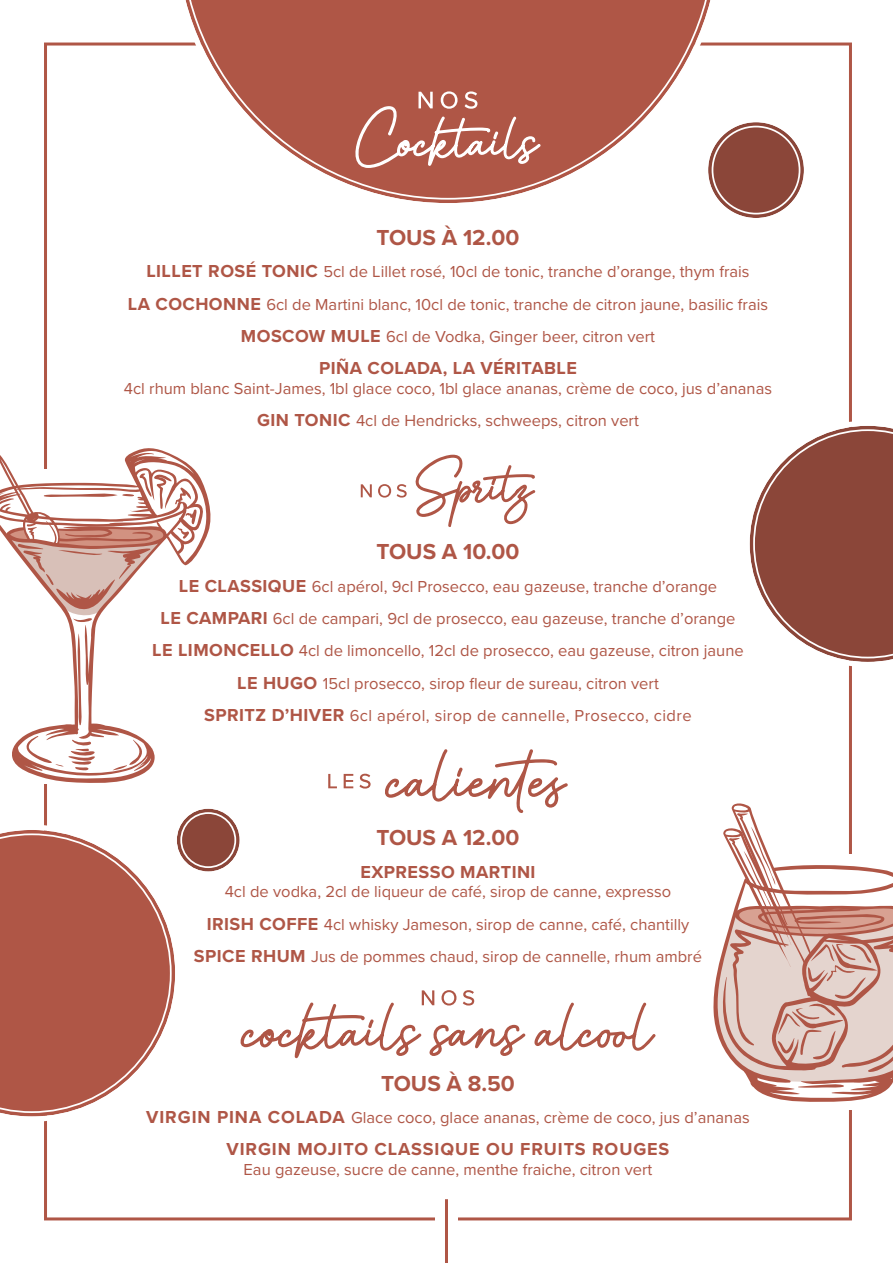
<style>
.page{position:relative;width:893px;height:1263px;background:#fff}
.page>*{position:absolute;margin:0;border:0;box-sizing:border-box;transform-origin:0 0}
.t1{font:700 22.5px "Proxima Nova";color:#af5646}
.t2{font:700 18px "Proxima Nova";letter-spacing:.025em;color:#af5646}
.t3{font:700 18px "Proxima Nova";letter-spacing:.05em;color:#af5646}
.t4{font:16.5px/32.2px "Proxima Nova";color:#af5646;text-align:center}
.s1{font-weight:700;font-size:18px}
</style>
<div class="page">
<svg style="left:361px;top:484px;width:46px;height:14px"></svg>
<svg style="left:415px;top:454px;width:121px;height:73px"></svg>
<svg style="left:385px;top:749px;width:183px;height:64px"></svg>
<svg style="left:328px;top:774px;width:43px;height:14px"></svg>
<svg style="left:240px;top:990px;width:416px;height:69px"></svg>
<hr style="left:445px;top:1199px;width:3px;height:64px;background:#af5646">
<svg style="left:0;top:445px;width:211px;height:338px"></svg>
<svg style="left:178px;top:509px;width:19px;height:30px"></svg>
<svg style="left:44px;top:472px;width:128px;height:37px"></svg>
<svg style="left:749px;top:420px;width:144px;height:247px"></svg>
<svg style="left:2px;top:825px;width:178px;height:297px"></svg>
<svg style="left:0;top:833px;width:172px;height:280px"></svg>
<div style="left:177px;top:809px;width:63px;height:62px;background:#8b4639;border-radius:50%"></div>
<div style="left:172px;top:803px;width:73px;height:74px;border:5px solid #fff;border-radius:50%"></div>
<div style="left:180px;top:812px;width:56px;height:56px;border:2px solid #fff;border-radius:50%"></div>
<svg style="left:180px;top:0;width:536px;height:200px"></svg>
<svg style="left:341px;top:91px;width:201px;height:78px;background:#ba6f61"></svg>
<div style="left:708px;top:122px;width:96px;height:96px;background:#8b4639;border-radius:50%"></div>
<div style="left:703px;top:117px;width:106px;height:106px;border:5px solid #fff;border-radius:50%"></div>
<div style="left:712px;top:126px;width:88px;height:88px;border:2px solid #fff;border-radius:50%"></div>
<svg style="left:713px;top:803px;width:180px;height:299px"></svg>
<h1 class="t1" style="left:376px;top:221px;width:144px">TOUS À 12.00</h1>
<p class="t4" style="left:128px;top:255px;width:642px"><span class="s1">LILLET ROSÉ TONIC</span> 5cl de Lillet rosé, 10cl de tonic, tranche d’orange, thym frais<br><span class="s1">LA COCHONNE</span> 6cl de Martini blanc, 10cl de tonic, tranche de citron jaune, basilic frais<br><span class="s1">MOSCOW MULE</span> 6cl de Vodka, Ginger beer, citron vert</p>
<p class="t2" style="left:319px;top:355px;width:259px">PIÑA COLADA, LA VÉRITABLE</p>
<p class="t4" style="left:124px;top:372px;width:650px">4cl rhum blanc Saint-James, 1bl glace coco, 1bl glace ananas, crème de coco, jus d’ananas<br><span class="s1">GIN TONIC</span> 4cl de Hendricks, schweeps, citron vert</p>
<h1 class="t1" style="left:376px;top:535px;width:144px">TOUS A 10.00</h1>
<p class="t4" style="left:152px;top:569px;width:593px"><span class="s1">LE CLASSIQUE</span> 6cl apérol, 9cl Prosecco, eau gazeuse, tranche d’orange<br><span class="s1">LE CAMPARI</span> 6cl de campari, 9cl de prosecco, eau gazeuse, tranche d’orange <span class="s1">LE LIMONCELLO</span> 4cl de limoncello, 12cl de prosecco, eau gazeuse, citron jaune <span class="s1">LE HUGO</span> 15cl prosecco, sirop fleur de sureau, citron vert<br><span class="s1">SPRITZ D’HIVER</span> 6cl apérol, sirop de cannelle, Prosecco, cidre</p>
<h1 class="t1" style="left:376px;top:821px;width:144px">TOUS A 12.00</h1>
<p class="t2" style="left:360px;top:858px;width:177px">EXPRESSO MARTINI</p>
<p class="t4" style="left:194px;top:875px;width:510px">4cl de vodka, 2cl de liqueur de café, sirop de canne, expresso<br><span class="s1">IRISH COFFE</span> 4cl whisky Jameson, sirop de canne, café, chantilly<br><span class="s1">SPICE RHUM</span> Jus de pommes chaud, sirop de cannelle, rhum ambré</p>
<h1 class="t1" style="left:381px;top:1066px;width:135px">TOUS À 8.50</h1>
<p class="t4" style="left:146px;top:1100px;width:605px"><span class="s1">VIRGIN PINA COLADA</span> Glace coco, glace ananas, crème de coco, jus d’ananas</p>
<p class="t3" style="left:227px;top:1136px;width:444px">VIRGIN MOJITO CLASSIQUE OU FRUITS ROUGES</p>
<p class="t4" style="left:244px;top:1152px;width:410px">Eau gazeuse, sucre de canne, menthe fraiche, citron vert</p>
</div>
